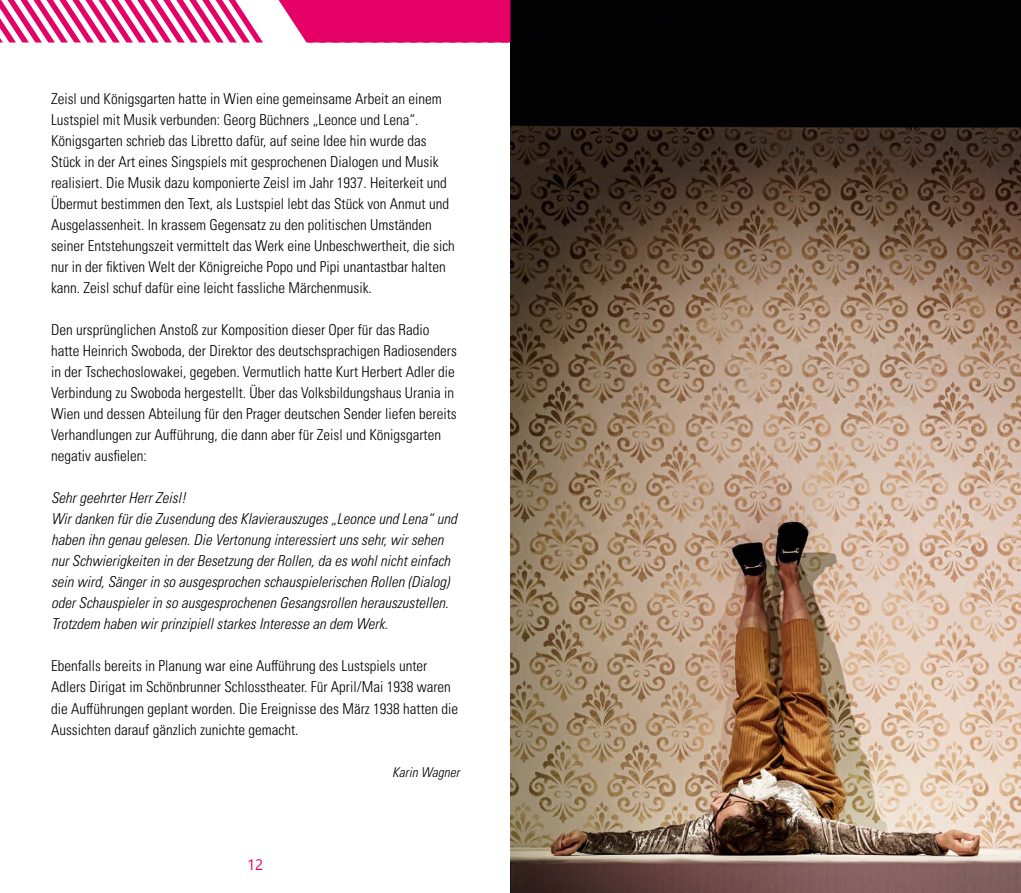
<style>
.page{position:relative;width:1021px;height:893px;background:#fff}
.page>*{position:absolute;margin:0;border:0;box-sizing:border-box;transform-origin:0 0}
.t1{font:300 condensed 15px/21px "Univers LT Pro";color:#000}
.t2{font:italic 300 condensed 15px/21px "Univers LT Pro";color:#000}
.t3{font:italic 300 condensed 13.5px "Univers LT Pro";color:#000}
</style>
<div class="page">
<img style="left:510px;top:0;width:510px;height:893px">
<svg style="left:0;top:0;width:714px;height:43px"></svg>
<svg style="left:759px;top:859px;width:4px;height:10px"></svg>
<p class="t1" style="left:51px;top:88px;width:405px">Zeisl und Königsgarten hatte in Wien eine gemeinsame Arbeit an einem Lustspiel mit Musik verbunden: Georg Büchners „Leonce und Lena“.<br>Königsgarten schrieb das Libretto dafür, auf seine Idee hin wurde das Stück in der Art eines Singspiels mit gesprochenen Dialogen und Musik realisiert. Die Musik dazu komponierte Zeisl im Jahr 1937. Heiterkeit und Übermut bestimmen den Text, als Lustspiel lebt das Stück von Anmut und Ausgelassenheit. In krassem Gegensatz zu den politischen Umständen seiner Entstehungszeit vermittelt das Werk eine Unbeschwertheit, die sich nur in der fiktiven Welt der Königreiche Popo und Pipi unantastbar halten kann. Zeisl schuf dafür eine leicht fassliche Märchenmusik.</p>
<p class="t1" style="left:51px;top:319px;width:407px">Den ursprünglichen Anstoß zur Komposition dieser Oper für das Radio hatte Heinrich Swoboda, der Direktor des deutschsprachigen Radiosenders in der Tschechoslowakei, gegeben. Vermutlich hatte Kurt Herbert Adler die Verbindung zu Swoboda hergestellt. Über das Volksbildungshaus Urania in Wien und dessen Abteilung für den Prager deutschen Sender liefen bereits Verhandlungen zur Aufführung, die dann aber für Zeisl und Königsgarten negativ ausfielen:</p>
<p class="t2" style="left:51px;top:487px;width:407px">Sehr geehrter Herr Zeisl!<br>Wir danken für die Zusendung des Klavierauszuges „Leonce und Lena“ und haben ihn genau gelesen. Die Vertonung interessiert uns sehr, wir sehen nur Schwierigkeiten in der Besetzung der Rollen, da es wohl nicht einfach sein wird, Sänger in so ausgesprochen schauspielerischen Rollen (Dialog) oder Schauspieler in so ausgesprochenen Gesangsrollen herauszustellen.<br>Trotzdem haben wir prinzipiell starkes Interesse an dem Werk.</p>
<p class="t1" style="left:51px;top:655px;width:409px">Ebenfalls bereits in Planung war eine Aufführung des Lustspiels unter Adlers Dirigat im Schönbrunner Schlosstheater. Für April/Mai 1938 waren die Aufführungen geplant worden. Die Ereignisse des März 1938 hatten die Aussichten darauf gänzlich zunichte gemacht.</p>
<p class="t3" style="left:392px;top:763px;width:69px">Karin Wagner</p>
</div>
